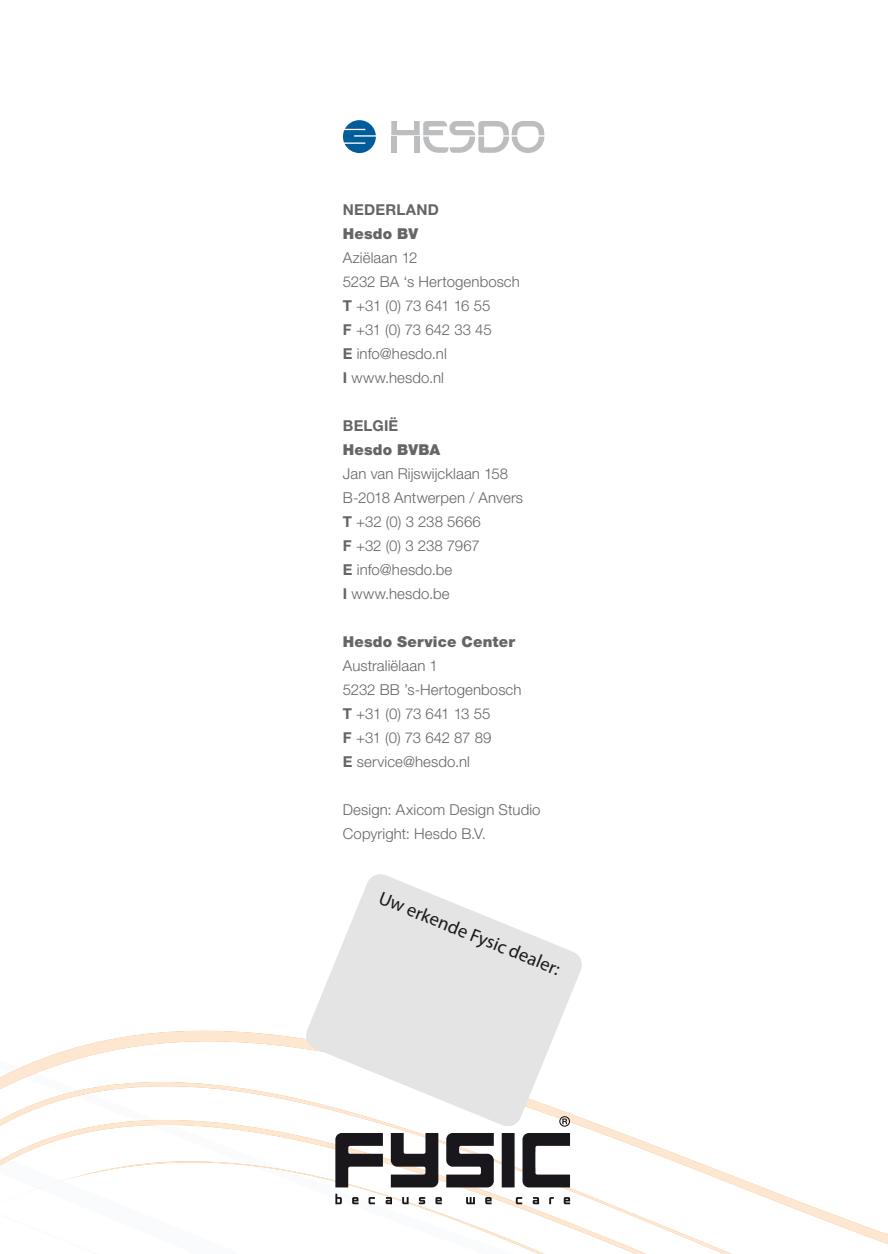
<style>
.page{position:relative;width:888px;height:1254px;background:#fff}
.page>*{position:absolute;margin:0;border:0;box-sizing:border-box;transform-origin:0 0}
.t1{font:18.9px "Myriad Pro";color:#19171b}
.t2{font:300 15px/24px "Helvetica Neue LT Std";letter-spacing:.005em;color:#646567}
.t3{font:900 15px "Helvetica Neue LT Std";letter-spacing:.01em;color:#646567}
.t4{font:700 15px "Helvetica Neue LT Std";letter-spacing:.015em;color:#646567}
.s1{font-weight:700}
</style>
<div class="page">
<svg style="left:391px;top:121px;width:153px;height:32px"></svg>
<div style="left:391px;top:137px;width:6px;height:16px;background:#bcbdbf"></div>
<svg style="left:343px;top:120px;width:33px;height:33px"></svg>
<svg style="left:0;top:1031px;width:888px;height:213px"></svg>
<svg style="left:0;top:1082px;width:859px;height:162px"></svg>
<svg style="left:570px;top:1120px;width:197px;height:134px"></svg>
<svg style="left:570px;top:1161px;width:85px;height:93px"></svg>
<svg style="left:0;top:1116px;width:570px;height:138px"></svg>
<svg style="left:304px;top:874px;width:280px;height:254px;fill:#e4e4e4"></svg>
<p class="t4" style="left:343px;top:202px;width:97px">NEDERLAND</p>
<p class="t3" style="left:343px;top:226px;width:77px">Hesdo BV</p>
<p class="t2" style="left:343px;top:247px;width:178px">Aziëlaan 12<br>5232 BA ‘s Hertogenbosch<br><span class="s1">T</span> +31 (0) 73 641 16 55<br><span class="s1">F</span> +31 (0) 73 642 33 45<br><span class="s1">E</span> info@hesdo.nl<br><span class="s1">I</span> www.hesdo.nl</p>
<p class="t4" style="left:343px;top:418px;width:57px">BELGIË</p>
<p class="t3" style="left:343px;top:442px;width:99px">Hesdo BVBA</p>
<p class="t2" style="left:343px;top:463px;width:182px">Jan van Rijswijcklaan 158<br>B-2018 Antwerpen / Anvers<br><span class="s1">T</span> +32 (0) 3 238 5666<br><span class="s1">F</span> +32 (0) 3 238 7967<br><span class="s1">E</span> info@hesdo.be<br><span class="s1">I</span> www.hesdo.be</p>
<p class="t3" style="left:343px;top:634px;width:174px">Hesdo Service Center</p>
<p class="t2" style="left:343px;top:655px;width:180px">Australiëlaan 1<br>5232 BB ’s-Hertogenbosch<br><span class="s1">T</span> +31 (0) 73 641 13 55<br><span class="s1">F</span> +31 (0) 73 642 87 89<br><span class="s1">E</span> service@hesdo.nl</p>
<p class="t2" style="left:343px;top:799px;width:199px">Design: Axicom Design Studio<br>Copyright: Hesdo B.V.</p>
<p class="t1" style="left:383px;top:890px;width:195px;rotate:22deg">Uw erkende Fysic dealer:</p>
</div>
